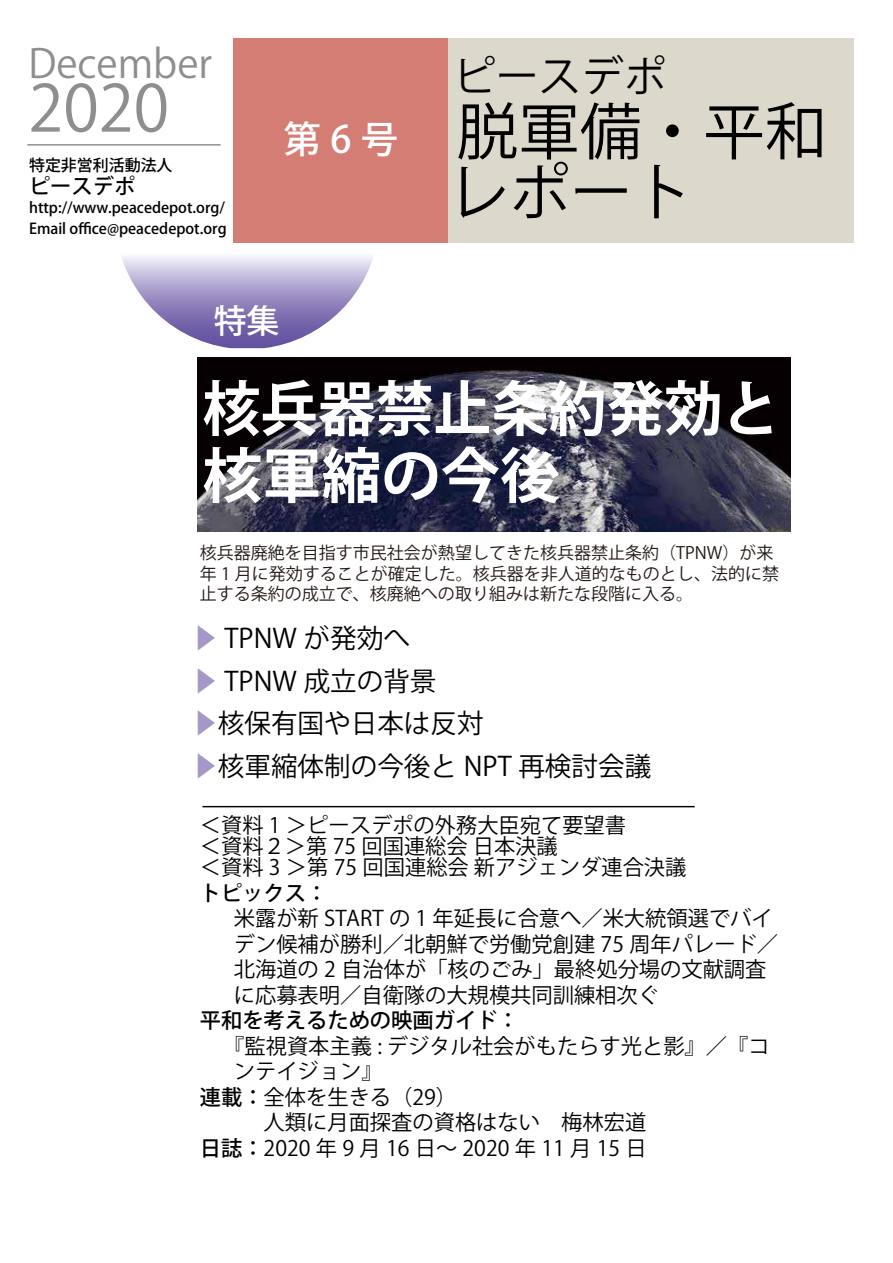
<style>
.page{position:relative;width:893px;height:1263px;background:#fff}
.page>*{position:absolute;margin:0;border:0;box-sizing:border-box;transform-origin:0 0}
.t1{font:63.75px "Koz Go Pro";color:#8e8e8e}
.t2{font:61.65px "Koz Go Pro";color:#000}
.t3{font:700 59.55px/66.9px "Koz Go Pro";color:#fff}
.t4{font:42.45px "Koz Go Pro";color:#000}
.t5{font:39.3px "Koz Go Pro";color:#8e8e8e}
.t6{font:500 33px "Koz Go Pro";color:#fff}
.t7{font:26.55px/42.5px "Koz Go Pro";color:#000}
.t8{font:21.3px/25.5px "Koz Go Pro";color:#000}
.t9{font:500 21.3px "Koz Go Pro";color:#000}
.t10{font:16.95px/20.4px "Koz Go Pr 6 N";color:#231815}
.t11{font:500 15.9px "Koz Go Pro";color:#000}
.t12{font:500 14.85px/21.3px "Koz Go Pro";color:#000}
.s1{font-weight:500;font-size:37.5px;color:#fff}
.s2{color:#a597c8}
.s3{font-weight:500}
</style>
<div class="page">
<img style="left:197px;top:357px;width:594px;height:175px">
<svg style="left:122px;top:242px;width:256px;height:106px"></svg>
<div style="left:448px;top:38px;width:405px;height:204px;background:#ddd8cc"></div>
<div style="left:233px;top:38px;width:214px;height:204px;background:#d37d75"></div>
<hr style="left:202px;top:806px;width:493px;height:1px;background:#000">
<hr style="left:27px;top:144px;width:194px;height:2px;background:#8e8e8e">
<h3 class="t5" style="left:28px;top:38px;width:185px">December</h3>
<h1 class="t1" style="left:28px;top:67px;width:142px">2020</h1>
<p class="t11" style="left:29px;top:155px;width:145px">特定非営利活動法人</p>
<p class="t9" style="left:29px;top:173px;width:108px">ピースデポ</p>
<p class="t12" style="left:29px;top:198px;width:199px">http://www.peacedepot.org/<br>Email office@peacedepot.org</p>
<h3 class="t4" style="left:454px;top:49px;width:214px">ピースデポ</h3>
<h2 class="t2" style="left:283px;top:92px;width:545px"><span class="s1">第6号</span> 脱軍備・平和</h2>
<h2 class="t2" style="left:447px;top:153px;width:248px">レポート</h2>
<h3 class="t6" style="left:214px;top:300px;width:67px">特集</h3>
<h3 class="t3" style="left:202px;top:379px;width:579px">核兵器禁止条約発効と核軍縮の今後</h3>
<p class="t10" style="left:200px;top:543px;width:581px">核兵器廃絶を目指す市民社会が熱望してきた核兵器禁止条約（TPNW）が来年 1 月に発効することが確定した。核兵器を非人道的なものとし、法的に禁止する条約の成立で、核廃絶への取り組みは新たな段階に入る。</p>
<p class="t7" style="left:191px;top:618px;width:461px"><span class="s2">▶</span> TPNW が発効へ<br><span class="s2">▶</span> TPNW 成立の背景<br><span class="s2">▶</span>核保有国や日本は反対<br><span class="s2">▶</span>核軍縮体制の今後と NPT 再検討会議</p>
<p class="t8" style="left:200px;top:815px;width:488px;line-height:21.3px">＜資料 1 ＞ピースデポの外務大臣宛て要望書<br>＜資料２＞第 75 回国連総会 日本決議<br>＜資料 3 ＞第 75 回国連総会 新アジェンダ連合決議</p>
<p class="t9" style="left:200px;top:879px;width:129px">トピックス：</p>
<p class="t8" style="left:234px;top:906px;width:546px">米露が新 START の 1 年延長に合意へ／米大統領選でバイデン候補が勝利／北朝鮮で労働党創建 75 周年パレード／北海道の 2 自治体が「核のごみ」最終処分場の文献調査に応募表明／自衛隊の大規模共同訓練相次ぐ</p>
<p class="t9" style="left:200px;top:1007px;width:320px">平和を考えるための映画ガイド：</p>
<p class="t8" style="left:223px;top:1034px;width:548px">『監視資本主義 : デジタル社会がもたらす光と影』／『コ</p>
<p class="t8" style="left:234px;top:1059px;width:150px">ンテイジョン』</p>
<p class="t8" style="left:200px;top:1085px;width:259px"><span class="s3">連載：</span>全体を生きる（29）</p>
<p class="t8" style="left:200px;top:1110px;width:448px">　　　人類に月面探査の資格はない　梅林宏道</p>
<p class="t8" style="left:200px;top:1136px;width:448px"><span class="s3">日誌：</span>2020 年 9 月 16 日～ 2020 年 11 月 15 日</p>
</div>
